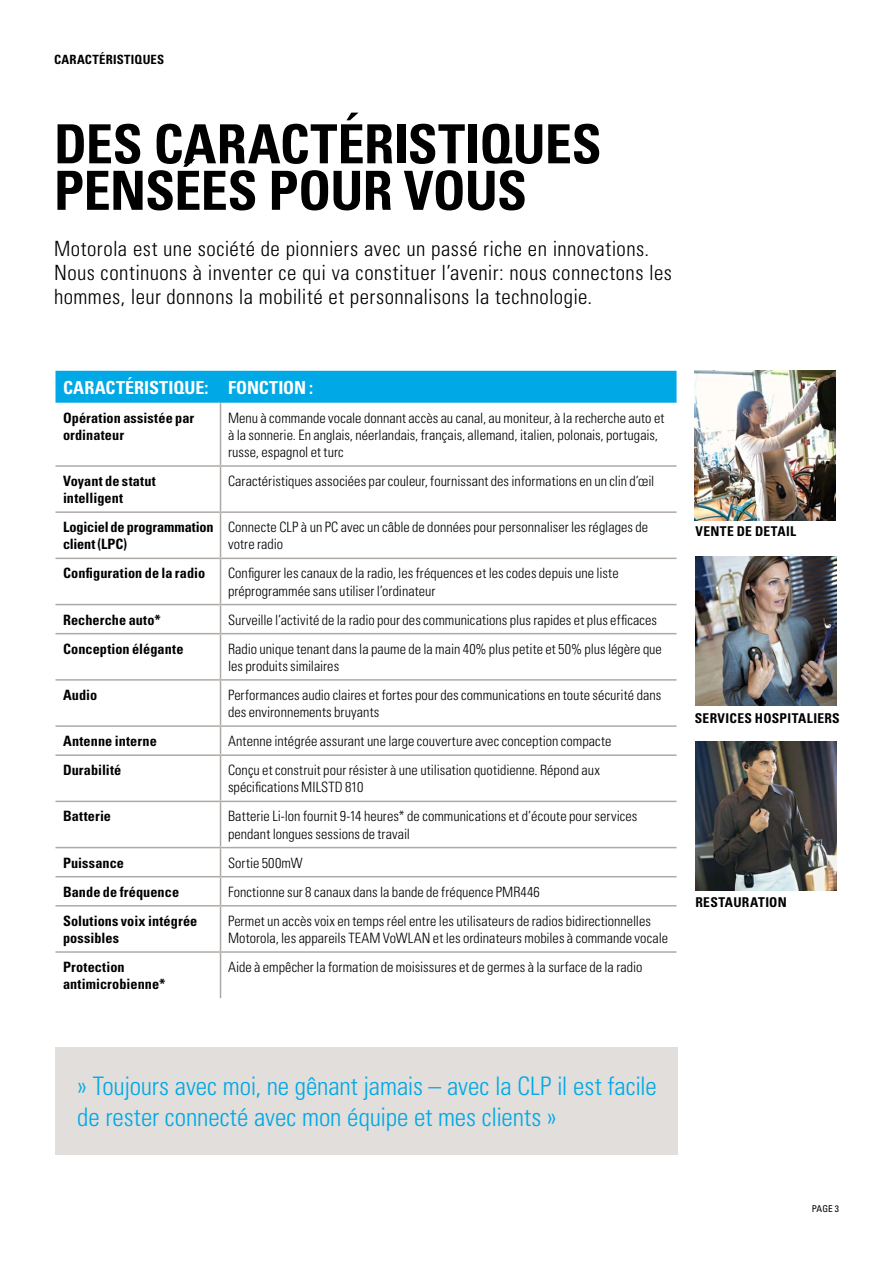
<style>
.page{position:relative;width:893px;height:1263px;background:#fff}
.page>*{position:absolute;margin:0;border:0;box-sizing:border-box;transform-origin:0 0}
.t1{font:700 condensed 54px/46.5px "Univers";letter-spacing:-.01em;color:#000}
.t2{font:300 condensed 25.5px/30.6px "Univers";letter-spacing:-.005em;color:#00a9e5}
.t3{font:300 condensed 21px/24px "Univers";letter-spacing:.02em;color:#000}
.t4{font:700 condensed 18px "Univers";color:#fff}
.t5{font:300 condensed 14.25px/17.1px "Univers";letter-spacing:.005em;color:#000}
.t6{font:700 condensed 14.25px/17.1px "Univers";letter-spacing:.005em;color:#000}
.t7{font:700 condensed 13.5px "Univers";letter-spacing:.02em;color:#000}
.t8{font:700 condensed 12.75px "Univers";letter-spacing:.02em;color:#000}
.t9{font:condensed 9.3px "Univers";color:#000}
</style>
<div class="page">
<div style="left:56px;top:1048px;width:622px;height:107px;background:#e1dedc"></div>
<div style="left:56px;top:371px;width:620px;height:32px;background:#00a9e5"></div>
<hr style="left:220px;top:403px;width:1px;height:62px;background:#afa9a6">
<hr style="left:56px;top:465px;width:164px;height:2px;background:#afa9a6">
<hr style="left:220px;top:465px;width:456px;height:2px;background:#afa9a6">
<hr style="left:220px;top:467px;width:1px;height:44px;background:#afa9a6">
<hr style="left:56px;top:511px;width:164px;height:2px;background:#afa9a6">
<hr style="left:220px;top:511px;width:456px;height:2px;background:#afa9a6">
<hr style="left:220px;top:513px;width:1px;height:45px;background:#afa9a6">
<hr style="left:56px;top:558px;width:164px;height:1px;background:#afa9a6">
<hr style="left:220px;top:558px;width:456px;height:1px;background:#afa9a6">
<hr style="left:220px;top:559px;width:1px;height:45px;background:#afa9a6">
<hr style="left:56px;top:604px;width:164px;height:1px;background:#afa9a6">
<hr style="left:220px;top:604px;width:456px;height:1px;background:#afa9a6">
<svg style="left:220px;top:605px;width:1px;height:28px"></svg>
<hr style="left:56px;top:633px;width:164px;height:1px;background:#afa9a6">
<hr style="left:220px;top:633px;width:456px;height:1px;background:#afa9a6">
<hr style="left:220px;top:634px;width:1px;height:45px;background:#afa9a6">
<hr style="left:56px;top:679px;width:164px;height:2px;background:#afa9a6">
<hr style="left:220px;top:679px;width:456px;height:2px;background:#afa9a6">
<hr style="left:220px;top:681px;width:1px;height:44px;background:#afa9a6">
<hr style="left:56px;top:725px;width:164px;height:2px;background:#afa9a6">
<hr style="left:220px;top:725px;width:456px;height:2px;background:#afa9a6">
<svg style="left:220px;top:727px;width:1px;height:27px"></svg>
<hr style="left:56px;top:754px;width:164px;height:2px;background:#afa9a6">
<hr style="left:220px;top:754px;width:456px;height:2px;background:#afa9a6">
<hr style="left:220px;top:756px;width:1px;height:45px;background:#afa9a6">
<hr style="left:56px;top:801px;width:164px;height:1px;background:#afa9a6">
<hr style="left:220px;top:801px;width:456px;height:1px;background:#afa9a6">
<hr style="left:220px;top:802px;width:1px;height:45px;background:#afa9a6">
<hr style="left:56px;top:847px;width:164px;height:1px;background:#afa9a6">
<hr style="left:220px;top:847px;width:456px;height:1px;background:#afa9a6">
<hr style="left:56px;top:876px;width:164px;height:1px;background:#afa9a6">
<hr style="left:220px;top:876px;width:456px;height:1px;background:#afa9a6">
<svg style="left:220px;top:848px;width:1px;height:57px"></svg>
<hr style="left:56px;top:905px;width:164px;height:1px;background:#afa9a6">
<hr style="left:220px;top:905px;width:456px;height:1px;background:#afa9a6">
<hr style="left:220px;top:906px;width:1px;height:45px;background:#afa9a6">
<hr style="left:220px;top:953px;width:1px;height:45px;background:#afa9a6">
<hr style="left:56px;top:951px;width:164px;height:2px;background:#afa9a6">
<hr style="left:220px;top:951px;width:456px;height:2px;background:#afa9a6">
<img style="left:695px;top:556px;width:141px;height:150px">
<img style="left:695px;top:741px;width:141px;height:150px">
<img style="left:695px;top:371px;width:141px;height:149px">
<p class="t8" style="left:54px;top:52px;width:112px">CARACTÉRISTIQUES</p>
<h1 class="t1" style="left:54px;top:120px;width:549px">DES CARACTÉRISTIQUES<br>PENSÉES POUR VOUS</h1>
<h3 class="t3" style="left:54px;top:237px;width:620px">Motorola est une société de pionniers avec un passé riche en innovations.<br>Nous continuons à inventer ce qui va constituer l’avenir: nous connectons les hommes, leur donnons la mobilité et personnalisons la technologie.</h3>
<p class="t4" style="left:63px;top:376px;width:21px">Caractéristique</p>
<p class="t4" style="left:204px;top:376px;width:43px">: Fonction</p>
<p class="t4" style="left:309px;top:376px;width:5px">:</p>
<p class="t6" style="left:63px;top:409px;width:133px">Opération assistée par ordinateur</p>
<p class="t5" style="left:228px;top:409px;width:438px">Menu à commande vocale donnant accès au canal, au moniteur, à la recherche auto et à la sonnerie. En anglais, néerlandais, français, allemand, italien, polonais, portugais, russe, espagnol et turc</p>
<p class="t6" style="left:63px;top:472px;width:94px">Voyant de statut intelligent</p>
<p class="t5" style="left:228px;top:472px;width:428px">Caractéristiques associées par couleur, fournissant des informations en un clin d’œil</p>
<p class="t6" style="left:63px;top:518px;width:152px">Logiciel de programmation client (LPC)</p>
<p class="t5" style="left:228px;top:518px;width:422px">Connecte CLP à un PC avec un câble de données pour personnaliser les réglages de votre radio</p>
<p class="t6" style="left:63px;top:564px;width:144px">Configuration de la radio</p>
<p class="t5" style="left:228px;top:565px;width:392px">Configurer les canaux de la radio, les fréquences et les codes depuis une liste préprogrammée sans utiliser l’ordinateur</p>
<p class="t6" style="left:63px;top:611px;width:99px">Recherche auto*</p>
<p class="t5" style="left:228px;top:611px;width:431px">Surveille l’activité de la radio pour des communications plus rapides et plus efficaces</p>
<p class="t6" style="left:63px;top:640px;width:122px">Conception élégante</p>
<p class="t5" style="left:228px;top:640px;width:435px">Radio unique tenant dans la paume de la main 40% plus petite et 50% plus légère que les produits similaires</p>
<p class="t6" style="left:63px;top:686px;width:36px">Audio</p>
<p class="t5" style="left:228px;top:686px;width:435px">Performances audio claires et fortes pour des communications en toute sécurité dans des environnements bruyants</p>
<p class="t6" style="left:63px;top:732px;width:95px">Antenne interne</p>
<p class="t5" style="left:228px;top:732px;width:385px">Antenne intégrée assurant une large couverture avec conception compacte</p>
<p class="t6" style="left:63px;top:761px;width:60px">Durabilité</p>
<p class="t5" style="left:228px;top:761px;width:373px">Conçu et construit pour résister à une utilisation quotidienne. Répond aux spécifications MILSTD 810</p>
<p class="t6" style="left:63px;top:807px;width:50px">Batterie</p>
<p class="t5" style="left:228px;top:808px;width:411px">Batterie Li-lon fournit 9-14 heures* de communications et d’écoute pour services pendant longues sessions de travail</p>
<p class="t6" style="left:63px;top:854px;width:63px">Puissance</p>
<p class="t5" style="left:228px;top:854px;width:76px">Sortie 500mW</p>
<p class="t6" style="left:63px;top:883px;width:118px">Bande de fréquence</p>
<p class="t5" style="left:228px;top:883px;width:313px">Fonctionne sur 8 canaux dans la bande de fréquence PMR446</p>
<p class="t6" style="left:63px;top:912px;width:136px">Solutions voix intégrée possibles</p>
<p class="t5" style="left:228px;top:912px;width:441px">Permet un accès voix en temps réel entre les utilisateurs de radios bidirectionnelles<br>Motorola, les appareils TEAM VoWLAN et les ordinateurs mobiles à commande vocale</p>
<p class="t6" style="left:63px;top:958px;width:104px">Protection antimicrobienne*</p>
<p class="t5" style="left:228px;top:958px;width:416px">Aide à empêcher la formation de moisissures et de germes à la surface de la radio</p>
<p class="t7" style="left:695px;top:523px;width:102px">VENTE DE DETAIL</p>
<p class="t7" style="left:695px;top:710px;width:146px">SERVICES HOSPITALIERS</p>
<p class="t7" style="left:695px;top:894px;width:93px">RESTAURATION</p>
<h2 class="t2" style="left:77px;top:1070px;width:581px">» Toujours avec moi, ne gênant jamais – avec la CLP il est facile de rester connecté avec mon équipe et mes clients »</h2>
<p class="t9" style="left:812px;top:1203px;width:29px">PAGE 3</p>
</div>
